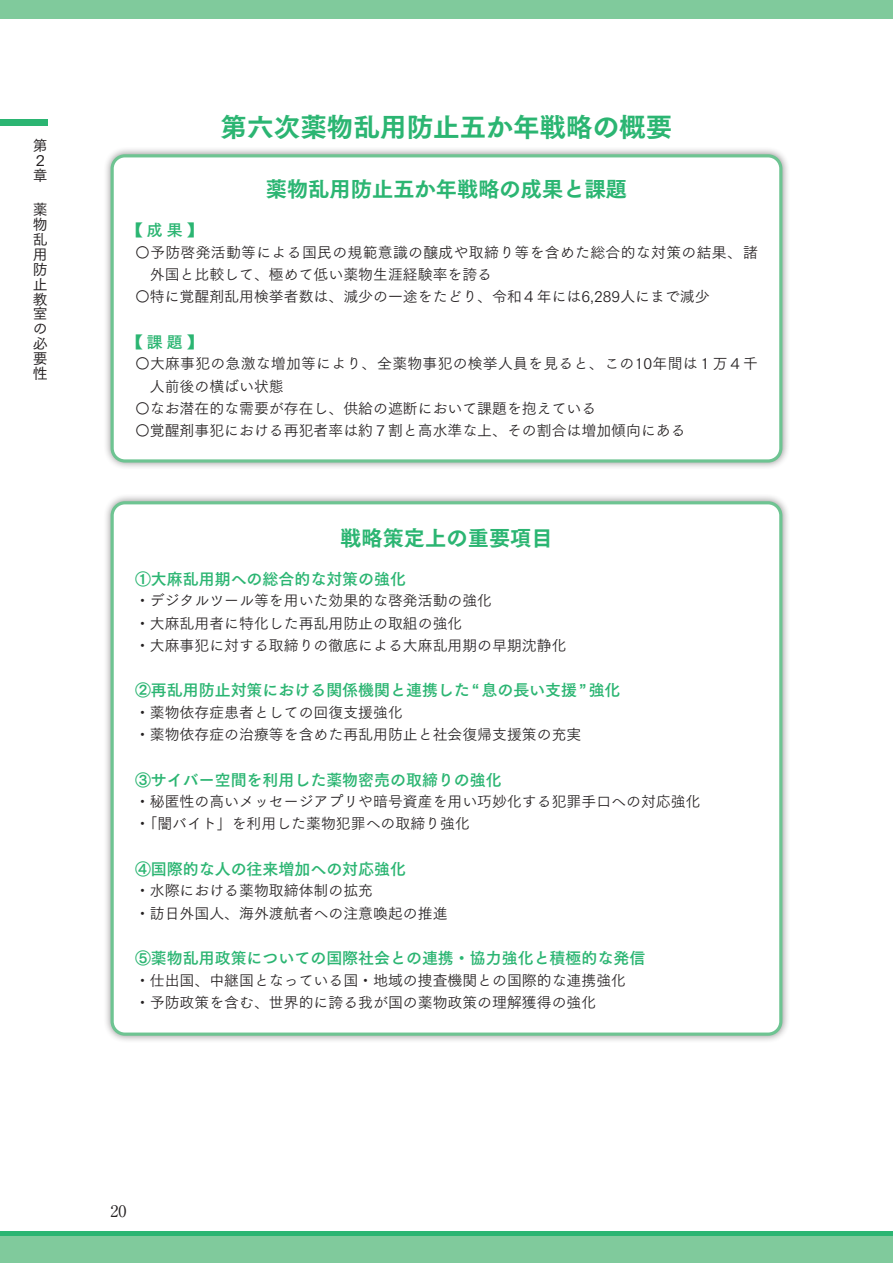
<style>
.page{position:relative;width:893px;height:1263px;background:#fff}
.page>*{position:absolute;margin:0;border:0;box-sizing:border-box;transform-origin:0 0}
.t1{font:26.55px "Tsuku Go Pro E";color:#2bb572}
.t2{font:21.3px "Tsuku Go Pro E";color:#2bb572}
.t3{font:15.9px "Tsuku Go Pro B";color:#2bb572}
.t4{font:700 15.9px "A1 Mincho Std";color:#231f20}
.t5{font:14.85px/22.4px "Tsuku Go Pro R";color:#231f20}
.t6{font:14.85px "Tsuku Go Pro R";letter-spacing:.02em;color:#231f20}
.t7{font:14.85px/14.9px "Tsuku Go Pro M";color:#231f20}
</style>
<div class="page">
<div style="left:103px;top:146px;width:687px;height:324px;background:#231f20;opacity:.5"></div>
<div style="left:112px;top:156px;width:669px;height:305px;background:#fff;border-radius:13px"></div>
<div style="left:111px;top:154px;width:671px;height:309px;border:3px solid #6ec492;border-radius:13px"></div>
<div style="left:103px;top:493px;width:687px;height:550px;background:#231f20;opacity:.5"></div>
<div style="left:112px;top:503px;width:669px;height:531px;background:#fff;border-radius:13px"></div>
<div style="left:111px;top:501px;width:671px;height:535px;border:3px solid #6ec492;border-radius:13px"></div>
<div style="left:0;top:119px;width:48px;height:6px;background:#2bb572"></div>
<div style="left:0;top:0;width:893px;height:19px;background:#80ca9c"></div>
<div style="left:0;top:1235px;width:893px;height:28px;background:#80ca9c"></div>
<hr style="left:0;top:1231px;width:893px;height:4px;background:#2bb572">
<p class="t7" style="left:33px;top:137px;width:15px">第<br>２章</p>
<p class="t7" style="left:33px;top:201px;width:16px;text-align:justify">薬物乱用防止教室の必要性</p>
<h1 class="t1" style="left:221px;top:103px;width:453px">第六次薬物乱用防止五か年戦略の概要</h1>
<h2 class="t2" style="left:266px;top:170px;width:363px">薬物乱用防止五か年戦略の成果と課題</h2>
<p class="t3" style="left:127px;top:217px;width:77px">【成果】</p>
<p class="t6" style="left:135px;top:240px;width:624px">〇予防啓発活動等による国民の規範意識の醸成や取締り等を含めた総合的な対策の結果、諸</p>
<p class="t5" style="left:150px;top:262px;width:344px">外国と比較して、極めて低い薬物生涯経験率を誇る</p>
<p class="t5" style="left:135px;top:284px;width:576px">〇特に覚醒剤乱用検挙者数は、減少の一途をたどり、令和４年には6,289人にまで減少</p>
<p class="t3" style="left:127px;top:328px;width:77px">【課題】</p>
<p class="t5" style="left:135px;top:351px;width:625px">〇大麻事犯の急激な増加等により、全薬物事犯の検挙人員を見ると、この10年間は１万４千</p>
<p class="t5" style="left:150px;top:373px;width:135px">人前後の横ばい状態</p>
<p class="t5" style="left:135px;top:396px;width:463px">〇なお潜在的な需要が存在し、供給の遮断において課題を抱えている</p>
<p class="t5" style="left:135px;top:418px;width:552px">〇覚醒剤事犯における再犯者率は約７割と高水準な上、その割合は増加傾向にある</p>
<h2 class="t2" style="left:340px;top:519px;width:214px">戦略策定上の重要項目</h2>
<p class="t3" style="left:135px;top:565px;width:273px">①大麻乱用期への総合的な対策の強化</p>
<p class="t5" style="left:135px;top:588px;width:433px">・デジタルツール等を用いた効果的な啓発活動の強化<br>・大麻乱用者に特化した再乱用防止の取組の強化<br>・大麻事犯に対する取締りの徹底による大麻乱用期の早期沈静化</p>
<p class="t3" style="left:135px;top:677px;width:487px">②再乱用防止対策における関係機関と連携した“息の長い支援”強化</p>
<p class="t5" style="left:135px;top:699px;width:448px">・薬物依存症患者としての回復支援強化<br>・薬物依存症の治療等を含めた再乱用防止と社会復帰支援策の充実</p>
<p class="t3" style="left:135px;top:766px;width:368px">③サイバー空間を利用した薬物密売の取締りの強化</p>
<p class="t5" style="left:135px;top:789px;width:567px">・秘匿性の高いメッセージアプリや暗号資産を用い巧妙化する犯罪手口への対応強化・「闇バイト」を利用した薬物犯罪への取締り強化</p>
<p class="t3" style="left:135px;top:855px;width:273px">④国際的な人の往来増加への対応強化</p>
<p class="t5" style="left:135px;top:878px;width:314px">・水際における薬物取締体制の拡充<br>・訪日外国人、海外渡航者への注意喚起の推進</p>
<p class="t3" style="left:135px;top:944px;width:512px">⑤薬物乱用政策についての国際社会との連携・協力強化と積極的な発信</p>
<p class="t5" style="left:135px;top:967px;width:493px">・仕出国、中継国となっている国・地域の捜査機関との国際的な連携強化・予防政策を含む、世界的に誇る我が国の薬物政策の理解獲得の強化</p>
<p class="t4" style="left:111px;top:1198px;width:17px">20</p>
</div>
